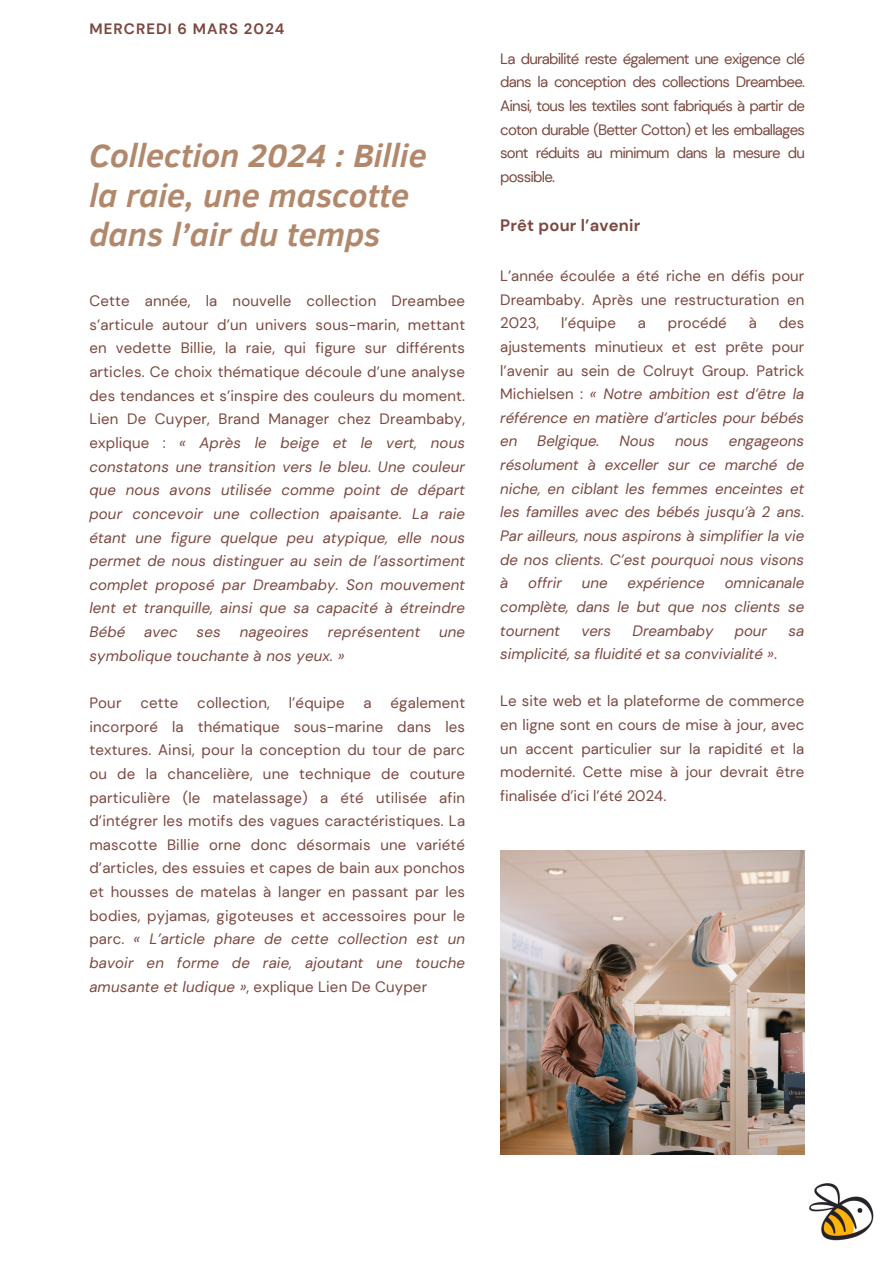
<style>
.page{position:relative;width:894px;height:1264px;background:#fff}
.page>*{position:absolute;margin:0;border:0;box-sizing:border-box;transform-origin:0 0}
.t1{font:italic 700 33px/39.3px "Clear Sans";color:#b2886c}
.t2{font:700 16.5px "DM Sans";letter-spacing:.01em;color:#7b4840}
.t3{font:15px/23.7px "DM Sans";color:#7b4840;text-align:justify}
.t4{font:italic 15px/23.7px "DM Sans";color:#7b4840;text-align:justify}
.t5{font:700 15px "DM Sans";letter-spacing:.07em;color:#7b4840}
.s1{font-style:normal}
.s2{font-style:italic}
</style>
<div class="page">
<img style="left:500px;top:850px;width:304px;height:304px">
<img style="left:809px;top:1183px;width:65px;height:58px">
<p class="t5" style="left:89px;top:19px;width:197px">MERCREDI 6 MARS 2024</p>
<p class="t1" style="left:89px;top:134px;width:339px">Collection 2024 : Billie la raie, une mascotte dans l’air du temps</p>
<p class="t4" style="left:89px;top:289px;width:377px"><span class="s1">Cette année, la nouvelle collection Dreambee s’articule autour d’un univers sous-marin, mettant en vedette Billie, la raie, qui figure sur différents articles. Ce choix thématique découle d’une analyse des tendances et s’inspire des couleurs du moment.<br>Lien De Cuyper, Brand Manager chez Dreambaby, explique :</span> « Après le beige et le vert, nous constatons une transition vers le bleu. Une couleur que nous avons utilisée comme point de départ pour concevoir une collection apaisante. La raie étant une figure quelque peu atypique, elle nous permet de nous distinguer au sein de l’assortiment complet proposé par Dreambaby. Son mouvement lent et tranquille, ainsi que sa capacité à étreindre Bébé</p>
<p class="t4" style="left:144px;top:620px;width:35px">avec</p>
<p class="t4" style="left:196px;top:620px;width:26px">ses</p>
<p class="t4" style="left:240px;top:620px;width:71px">nageoires</p>
<p class="t4" style="left:328px;top:620px;width:94px">représentent</p>
<p class="t4" style="left:439px;top:620px;width:28px">une</p>
<p class="t4" style="left:89px;top:643px;width:257px">symbolique touchante à nos yeux. »</p>
<p class="t3" style="left:89px;top:691px;width:34px">Pour</p>
<p class="t3" style="left:140px;top:691px;width:39px">cette</p>
<p class="t3" style="left:197px;top:691px;width:74px">collection,</p>
<p class="t3" style="left:288px;top:691px;width:57px">l’équipe</p>
<p class="t3" style="left:363px;top:691px;width:10px">a</p>
<p class="t3" style="left:89px;top:691px;width:377px;text-indent:301px">également incorporé la thématique sous-marine dans les textures. Ainsi, pour la conception du tour de parc ou de la chancelière, une technique de couture particulière (le matelassage) a été utilisée afin d’intégrer les motifs des vagues caractéristiques. La mascotte Billie orne donc désormais une variété d’articles, des essuies et capes de bain aux ponchos et housses de matelas à langer en passant par les bodies, pyjamas, gigoteuses et accessoires pour le parc. <span class="s2">« L’article phare de cette collection est un bavoir en forme de raie, ajoutant une touche amusante et ludique »</span>, explique Lien De Cuyper</p>
<h3 class="t3" style="left:500px;top:47px;width:306px">La durabilité reste également une exigence clé dans la conception des collections Dreambee.<br>Ainsi, tous les textiles sont fabriqués à partir de coton durable (Better Cotton) et les emballages sont réduits au minimum dans la mesure du possible.</h3>
<p class="t2" style="left:500px;top:215px;width:141px">Prêt pour l’avenir</p>
<p class="t3" style="left:500px;top:264px;width:305px">L’année écoulée a été riche en défis pour Dreambaby. Après une restructuration en 2023,</p>
<p class="t3" style="left:561px;top:311px;width:56px">l’équipe</p>
<p class="t3" style="left:637px;top:311px;width:10px">a</p>
<p class="t3" style="left:667px;top:311px;width:60px">procédé</p>
<p class="t3" style="left:748px;top:311px;width:10px">à</p>
<p class="t3" style="left:500px;top:311px;width:305px;text-indent:278px">des ajustements minutieux et est prête pour l’avenir au sein de Colruyt Group. Patrick Michielsen : <span class="s2">« Notre ambition est d’être la référence en matière d’articles pour bébés en</span></p>
<p class="t4" style="left:537px;top:429px;width:64px">Belgique.</p>
<p class="t4" style="left:619px;top:429px;width:37px">Nous</p>
<p class="t4" style="left:674px;top:429px;width:35px">nous</p>
<p class="t4" style="left:500px;top:429px;width:305px;text-indent:228px">engageons résolument à exceller sur ce marché de niche, en ciblant les femmes enceintes et les familles avec des bébés jusqu’à 2 ans.<br>Par ailleurs, nous aspirons à simplifier la vie de nos clients. C’est pourquoi nous visons à</p>
<p class="t4" style="left:528px;top:571px;width:35px">offrir</p>
<p class="t4" style="left:581px;top:571px;width:27px">une</p>
<p class="t4" style="left:627px;top:571px;width:79px">expérience</p>
<p class="t4" style="left:500px;top:571px;width:305px;text-indent:224px">omnicanale complète, dans le but que nos clients se tournent</p>
<p class="t4" style="left:581px;top:618px;width:31px">vers</p>
<p class="t4" style="left:632px;top:618px;width:82px">Dreambaby</p>
<p class="t4" style="left:734px;top:618px;width:34px">pour</p>
<p class="t4" style="left:788px;top:618px;width:17px">sa</p>
<p class="t4" style="left:500px;top:642px;width:278px">simplicité, sa fluidité et sa convivialité »<span class="s1">.</span></p>
<p class="t3" style="left:500px;top:689px;width:305px">Le site web et la plateforme de commerce en ligne sont en cours de mise à jour, avec un accent particulier sur la rapidité et la modernité. Cette mise à jour devrait être finalisée d’ici l’été 2024.</p>
</div>
